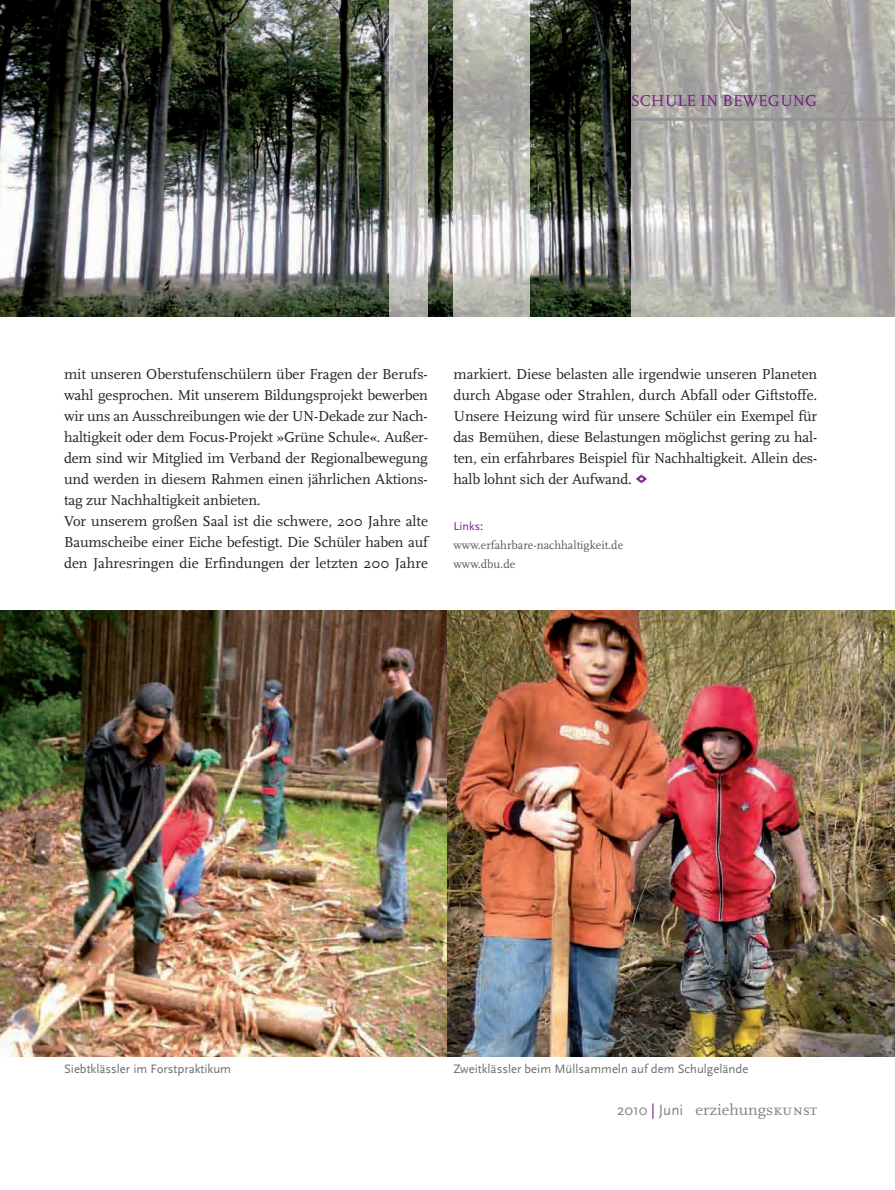
<style>
.page{position:relative;width:895px;height:1190px;background:#fff}
.page>*{position:absolute;margin:0;border:0;box-sizing:border-box;transform-origin:0 0}
.t1{font:16.5px "Scala";color:#752183}
.t2{font:16.05px "Scala";color:#808285}
.t3{font:15px/21px "Scala";letter-spacing:-.01em;color:#231f20;text-align:justify}
.t4{font:12.75px "Scala Sans";color:#6c6d70}
.t5{font:12px/18.8px "Scala";color:#57585a}
.t6{font:12px "Scala Sans";letter-spacing:.01em;color:#752183}
.s1{font-family:"Scala Sans";font-size:30px;color:#939598}
.s2{font-family:"Scala Sans";font-weight:700;font-size:22.5px;color:#752183}
.s3{color:#231f20}
.s4{font-family:"Scala Sans";font-size:15.75px}
.s5{font-family:"Scala Sans";font-size:15.75px;color:#752183}
.s6{font-family:"Scala Caps"}
</style>
<div class="page">
<img style="left:0;top:0;width:894px;height:1057px">
<p class="t1" style="left:630px;top:91px;width:223px">SCHULE IN BEWEGUNG <span class="s1">37</span></p>
<p class="t3" style="left:64px;top:364px;width:365px;text-align:left">mit unseren Oberstufenschülern über Fragen der Berufs&shy;wahl gesprochen. Mit unserem Bildungsprojekt bewerben wir uns an Ausschreibungen wie der UN-Dekade zur Nach&shy;haltigkeit oder dem Focus-Projekt »Grüne Schule«. Außer&shy;dem sind wir Mitglied im Verband der Regionalbewegung und werden in diesem Rahmen einen jährlichen Aktions&shy;tag zur Nachhaltigkeit anbieten.<br>Vor unserem großen Saal ist die schwere, 200 Jahre alte Baumscheibe einer Eiche befestigt. Die Schüler haben auf den Jahresringen die Erfindungen der letzten 200 Jahre</p>
<p class="t3" style="left:453px;top:364px;width:365px">markiert. Diese belasten alle irgendwie unseren Planeten durch Abgase oder Strahlen, durch Abfall oder Giftstoffe.<br>Unsere Heizung wird für unsere Schüler ein Exempel für das Bemühen, diese Belastungen möglichst gering zu hal&shy;ten, ein erfahrbares Beispiel für Nachhaltigkeit. Allein des&shy;halb lohnt sich der Aufwand. <span class="s2">‹›</span></p>
<p class="t6" style="left:453px;top:519px;width:31px">Links<span class="s3">:</span></p>
<p class="t5" style="left:453px;top:535px;width:171px">www.erfahrbare-nachhaltigkeit.de www.dbu.de</p>
<p class="t4" style="left:64px;top:1061px;width:168px">Siebtklässler im Forstpraktikum</p>
<p class="t4" style="left:453px;top:1061px;width:296px">Zweitklässler beim Müllsammeln auf dem Schulgelände</p>
<p class="t2" style="left:617px;top:1099px;width:202px"><span class="s4">2010</span> <span class="s5">|</span> <span class="s4">Juni</span> erziehungs<span class="s6">kunst</span></p>
</div>
